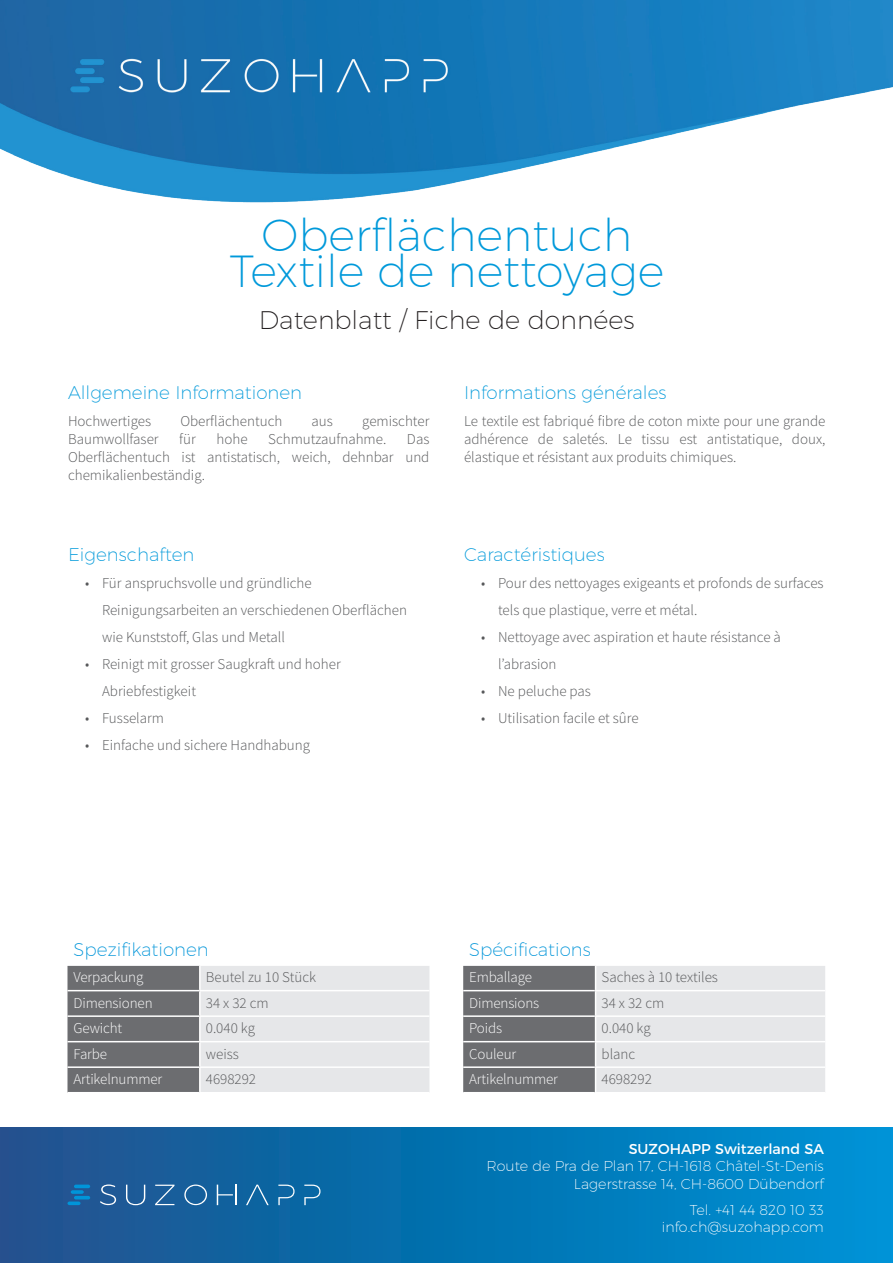
<style>
.page{position:relative;width:893px;height:1263px;background:#fff}
.page>*{position:absolute;margin:0;border:0;box-sizing:border-box;transform-origin:0 0}
.t1{font:200 45px/36px "Montserrat";color:#0099da;text-align:center}
.t2{font:200 25.5px "Montserrat";color:#231f20}
.t3{font:200 18.3px "Montserrat";color:#0099da}
.t4{font:200 18.3px "Montserrat";color:#0095d9}
.t5{font:300 15px/27px "Source Sans Pro";color:#57585a}
.t6{font:300 15px "Source Sans Pro";letter-spacing:-.01em;color:#fff}
.t7{font:200 14.25px/17.1px "Montserrat";color:#fff;text-align:right}
.t8{font:14.25px "Montserrat";color:#fff}
</style>
<div class="page">
<div style="left:0;top:1127px;width:893px;height:136px;background:linear-gradient(to right,#1d508c,#0093d5)"></div>
<svg style="left:126px;top:1185px;width:19px;height:20px"></svg>
<svg style="left:155px;top:1185px;width:19px;height:20px"></svg>
<svg style="left:184px;top:1184px;width:23px;height:21px"></svg>
<svg style="left:246px;top:1184px;width:23px;height:21px"></svg>
<svg style="left:278px;top:1184px;width:17px;height:21px"></svg>
<svg style="left:100px;top:1184px;width:16px;height:21px"></svg>
<svg style="left:217px;top:1184px;width:19px;height:21px"></svg>
<svg style="left:304px;top:1184px;width:16px;height:21px"></svg>
<svg style="left:74px;top:1184px;width:16px;height:4px"></svg>
<svg style="left:71px;top:1190px;width:13px;height:4px"></svg>
<hr style="left:74px;top:1196px;width:16px;height:3px;background:#0095d9;border-radius:2px">
<svg style="left:67px;top:1201px;width:14px;height:4px"></svg>
<svg style="left:67px;top:966px;width:362px;height:126px;background:#b9babc"></svg>
<hr style="left:67px;top:1066px;width:132px;height:2px;background:#fff">
<hr style="left:67px;top:1041px;width:132px;height:1px;background:#fff">
<hr style="left:67px;top:1015px;width:132px;height:2px;background:#fff">
<hr style="left:67px;top:990px;width:132px;height:1px;background:#fff">
<hr style="left:199px;top:966px;width:2px;height:24px;background:#fff">
<hr style="left:199px;top:991px;width:2px;height:24px;background:#fff">
<hr style="left:199px;top:1017px;width:2px;height:24px;background:#fff">
<hr style="left:199px;top:1042px;width:2px;height:24px;background:#fff">
<hr style="left:199px;top:1068px;width:2px;height:24px;background:#fff">
<hr style="left:199px;top:990px;width:230px;height:1px;background:#fff">
<hr style="left:199px;top:1015px;width:230px;height:2px;background:#fff">
<hr style="left:199px;top:1041px;width:230px;height:1px;background:#fff">
<hr style="left:199px;top:1066px;width:230px;height:2px;background:#fff">
<svg style="left:463px;top:966px;width:362px;height:127px;background:#bbbcbe"></svg>
<hr style="left:595px;top:990px;width:230px;height:1px;background:#fff">
<hr style="left:595px;top:1015px;width:230px;height:2px;background:#fff">
<hr style="left:595px;top:1041px;width:230px;height:1px;background:#fff">
<hr style="left:595px;top:1066px;width:230px;height:2px;background:#fff">
<hr style="left:595px;top:1092px;width:230px;height:1px;background:#fff">
<img style="left:0;top:0;width:893px;height:203px">
<h1 class="t1" style="left:230px;top:216px;width:436px">Oberflächentuch<br>Textile de nettoyage</h1>
<h2 class="t2" style="left:259px;top:305px;width:377px">Datenblatt / Fiche de données</h2>
<p class="t3" style="left:68px;top:381px;width:236px">Allgemeine Informationen</p>
<p class="t5" style="left:68px;top:407px;width:85px">Hochwertiges</p>
<p class="t5" style="left:180px;top:407px;width:103px">Oberflächentuch</p>
<p class="t5" style="left:312px;top:407px;width:23px">aus</p>
<p class="t5" style="left:362px;top:407px;width:69px">gemischter</p>
<p class="t5" style="left:68px;top:425px;width:92px">Baumwollfaser</p>
<p class="t5" style="left:179px;top:425px;width:18px">für</p>
<p class="t5" style="left:216px;top:425px;width:33px">hohe</p>
<p class="t5" style="left:268px;top:425px;width:120px">Schmutzaufnahme.</p>
<p class="t5" style="left:68px;top:429px;width:363px;line-height:18px;text-align:justify;text-indent:339px">Das Oberflächentuch ist antistatisch, weich, dehnbar und chemikalienbeständig.</p>
<p class="t3" style="left:68px;top:544px;width:128px">Eigenschaften</p>
<p class="t5" style="left:102px;top:570px;width:306px;text-indent:-17px">• Für anspruchsvolle und gründliche<br>Reinigungsarbeiten an verschiedenen Oberflächen wie Kunststoff, Glas und Metall</p>
<p class="t5" style="left:102px;top:651px;width:240px;text-indent:-17px">• Reinigt mit grosser Saugkraft und hoher<br>Abriebfestigkeit</p>
<p class="t5" style="left:85px;top:705px;width:81px">• Fusselarm</p>
<p class="t5" style="left:85px;top:732px;width:227px">• Einfache und sichere Handhabung</p>
<p class="t3" style="left:464px;top:381px;width:204px">Informations générales</p>
<p class="t5" style="left:464px;top:411px;width:363px;line-height:18px;text-align:justify">Le textile est fabriqué fibre de coton mixte pour une grande adhérence de saletés. Le tissu est antistatique, doux, élastique et résistant aux produits chimiques.</p>
<p class="t3" style="left:464px;top:544px;width:142px">Caractéristiques</p>
<p class="t5" style="left:498px;top:570px;width:327px;text-indent:-17px">• Pour des nettoyages exigeants et profonds de surfaces tels que plastique, verre et métal.</p>
<p class="t5" style="left:498px;top:624px;width:284px;text-indent:-17px">• Nettoyage avec aspiration et haute résistance à l’abrasion</p>
<p class="t5" style="left:481px;top:678px;width:111px">• Ne peluche pas</p>
<p class="t5" style="left:481px;top:705px;width:159px">• Utilisation facile et sûre</p>
<p class="t4" style="left:73px;top:938px;width:137px">Spezifikationen</p>
<p class="t6" style="left:73px;top:968px;width:71px">Verpackung</p>
<p class="t5" style="left:206px;top:964px;width:112px">Beutel zu 10 Stück</p>
<p class="t6" style="left:73px;top:994px;width:81px">Dimensionen</p>
<p class="t5" style="left:206px;top:989px;width:64px">34 x 32 cm</p>
<p class="t6" style="left:73px;top:1019px;width:50px">Gewicht</p>
<p class="t5" style="left:206px;top:1015px;width:51px">0.040 kg</p>
<p class="t6" style="left:73px;top:1045px;width:35px">Farbe</p>
<p class="t5" style="left:206px;top:1040px;width:35px">weiss</p>
<p class="t6" style="left:73px;top:1070px;width:90px">Artikelnummer</p>
<p class="t5" style="left:206px;top:1066px;width:52px">4698292</p>
<p class="t4" style="left:469px;top:938px;width:123px">Spécifications</p>
<p class="t6" style="left:469px;top:968px;width:64px">Emballage</p>
<p class="t5" style="left:602px;top:964px;width:118px">Saches à 10 textiles</p>
<p class="t6" style="left:469px;top:994px;width:72px">Dimensions</p>
<p class="t5" style="left:602px;top:989px;width:64px">34 x 32 cm</p>
<p class="t6" style="left:469px;top:1019px;width:34px">Poids</p>
<p class="t5" style="left:602px;top:1015px;width:51px">0.040 kg</p>
<p class="t6" style="left:469px;top:1045px;width:49px">Couleur</p>
<p class="t5" style="left:602px;top:1040px;width:35px">blanc</p>
<p class="t6" style="left:469px;top:1070px;width:90px">Artikelnummer</p>
<p class="t5" style="left:602px;top:1066px;width:52px">4698292</p>
<p class="t8" style="left:629px;top:1138px;width:197px">SUZOHAPP Switzerland SA</p>
<p class="t7" style="left:486px;top:1157px;width:339px">Route de Pra de Plan 17, CH-1618 Châtel-St-Denis<br>Lagerstrasse 14, CH-8600 Dübendorf</p>
<p class="t7" style="left:662px;top:1201px;width:164px">Tel. +41 44 820 10 33 info.ch@suzohapp.com</p>
</div>
